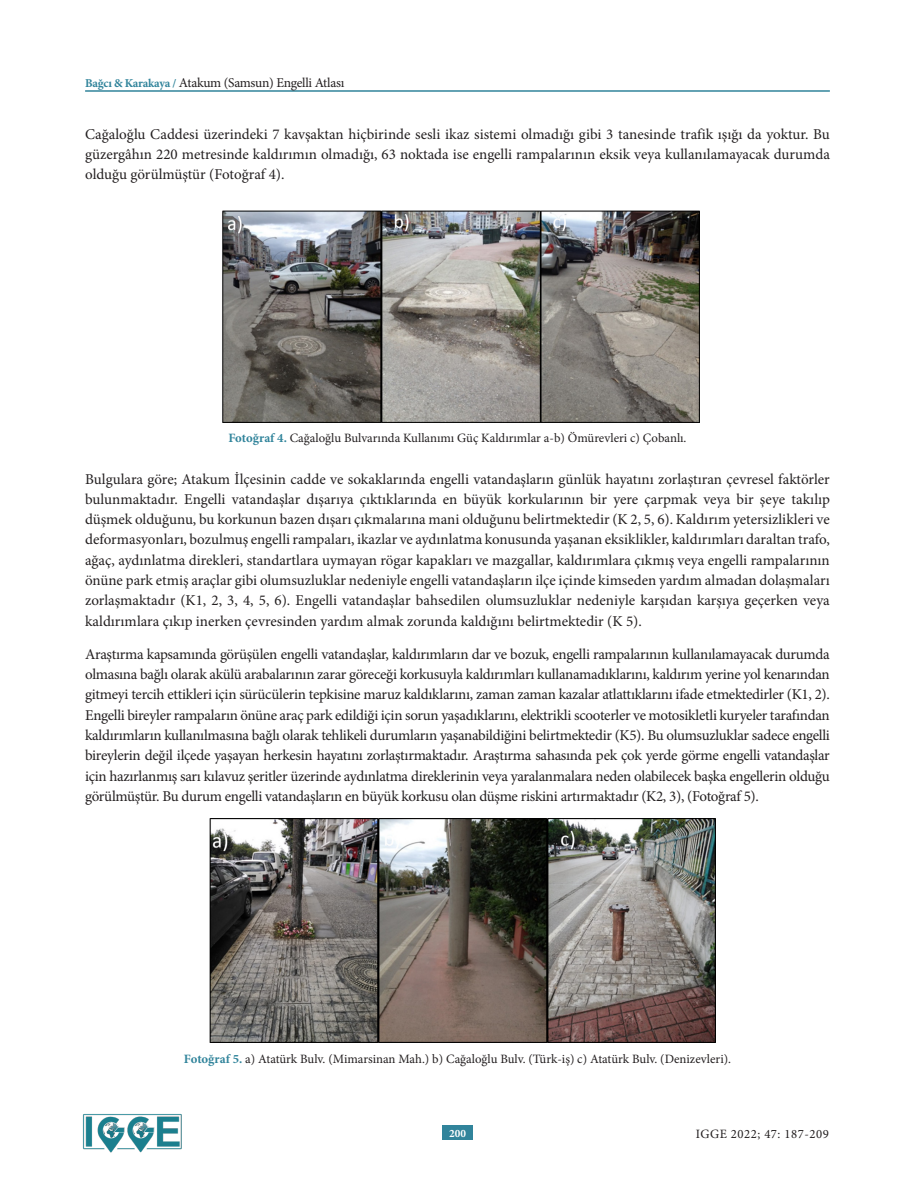
<style>
.page{position:relative;width:915px;height:1191px;background:#fff}
.page>*{position:absolute;margin:0;border:0;box-sizing:border-box;transform-origin:0 0}
.MNormal-TR{font:15px/20.2px "Minion Pro";letter-spacing:-.005em;color:#231f20;text-align:justify}
.t1{font:13.5px "Minion Pro";letter-spacing:-.02em;color:#231f20}
.PictH{font:12.75px "Minion Pro";color:#231f20}
.PictH-2{font:12.75px "Minion Pro";letter-spacing:.04em;color:#231f20}
.t2{font:700 11.25px "Minion Pro";color:#fff}
.s1{font-weight:700;font-size:12px;color:#31849b}
.s2{font-weight:700;color:#31849b}
</style>
<div class="page">
<hr style="left:85px;top:90px;width:744px;height:2px;background:#31849b">
<div style="left:442px;top:1125px;width:30px;height:15px;background:#31849b"></div>
<img style="left:83px;top:1114px;width:99px;height:39px">
<img style="left:222px;top:210px;width:477px;height:213px">
<img style="left:209px;top:818px;width:506px;height:224px">
<p class="t1" style="left:85px;top:74px;width:260px"><span class="s1">Bağcı &amp; Karakaya /</span> Atakum (Samsun) Engelli Atlası</p>
<p class="MNormal-TR" style="left:85px;top:124px;width:746px">Cağaloğlu Caddesi üzerindeki 7 kavşaktan hiçbirinde sesli ikaz sistemi olmadığı gibi 3 tanesinde trafik ışığı da yoktur. Bu güzergâhın 220 metresinde kaldırımın olmadığı, 63 noktada ise engelli rampalarının eksik veya kullanılamayacak durumda olduğu görülmüştür (Fotoğraf 4).</p>
<p class="PictH" style="left:228px;top:429px;width:459px"><span class="s2">Fotoğraf 4.</span> Cağaloğlu Bulvarında Kullanımı Güç Kaldırımlar a-b) Ömürevleri c) Çobanlı.</p>
<p class="MNormal-TR" style="left:85px;top:469px;width:746px">Bulgulara göre; Atakum İlçesinin cadde ve sokaklarında engelli vatandaşların günlük hayatını zorlaştıran çevresel faktörler bulunmaktadır. Engelli vatandaşlar dışarıya çıktıklarında en büyük korkularının bir yere çarpmak veya bir şeye takılıp düşmek olduğunu, bu korkunun bazen dışarı çıkmalarına mani olduğunu belirtmektedir (K 2, 5, 6). Kaldırım yetersizlikleri ve deformasyonları, bozulmuş engelli rampaları, ikazlar ve aydınlatma konusunda yaşanan eksiklikler, kaldırımları daraltan trafo, ağaç, aydınlatma direkleri, standartlara uymayan rögar kapakları ve mazgallar, kaldırımlara çıkmış veya engelli rampalarının önüne park etmiş araçlar gibi olumsuzluklar nedeniyle engelli vatandaşların ilçe içinde kimseden yardım almadan dolaşmaları zorlaşmaktadır (K1, 2, 3, 4, 5, 6). Engelli vatandaşlar bahsedilen olumsuzluklar nedeniyle karşıdan karşıya geçerken veya kaldırımlara çıkıp inerken çevresinden yardım almak zorunda kaldığını belirtmektedir (K 5).</p>
<p class="MNormal-TR" style="left:85px;top:644px;width:746px">Araştırma kapsamında görüşülen engelli vatandaşlar, kaldırımların dar ve bozuk, engelli rampalarının kullanılamayacak durumda olmasına bağlı olarak akülü arabalarının zarar göreceği korkusuyla kaldırımları kullanamadıklarını, kaldırım yerine yol kenarından gitmeyi tercih ettikleri için sürücülerin tepkisine maruz kaldıklarını, zaman zaman kazalar atlattıklarını ifade etmektedirler (K1, 2).<br>Engelli bireyler rampaların önüne araç park edildiği için sorun yaşadıklarını, elektrikli scooterler ve motosikletli kuryeler tarafından kaldırımların kullanılmasına bağlı olarak tehlikeli durumların yaşanabildiğini belirtmektedir (K5). Bu olumsuzluklar sadece engelli bireylerin değil ilçede yaşayan herkesin hayatını zorlaştırmaktadır. Araştırma sahasında pek çok yerde görme engelli vatandaşlar için hazırlanmış sarı kılavuz şeritler üzerinde aydınlatma direklerinin veya yaralanmalara neden olabilecek başka engellerin olduğu görülmüştür. Bu durum engelli vatandaşların en büyük korkusu olan düşme riskini artırmaktadır (K2, 3), (Fotoğraf 5).</p>
<p class="PictH" style="left:184px;top:1050px;width:548px"><span class="s2">Fotoğraf 5.</span> a) Atatürk Bulv. (Mimarsinan Mah.) b) Cağaloğlu Bulv. (Türk-iş) c) Atatürk Bulv. (Denizevleri).</p>
<p class="t2" style="left:449px;top:1125px;width:18px">200</p>
<p class="PictH-2" style="left:695px;top:1125px;width:134px">IGGE 2022; 47: 187-209</p>
</div>
